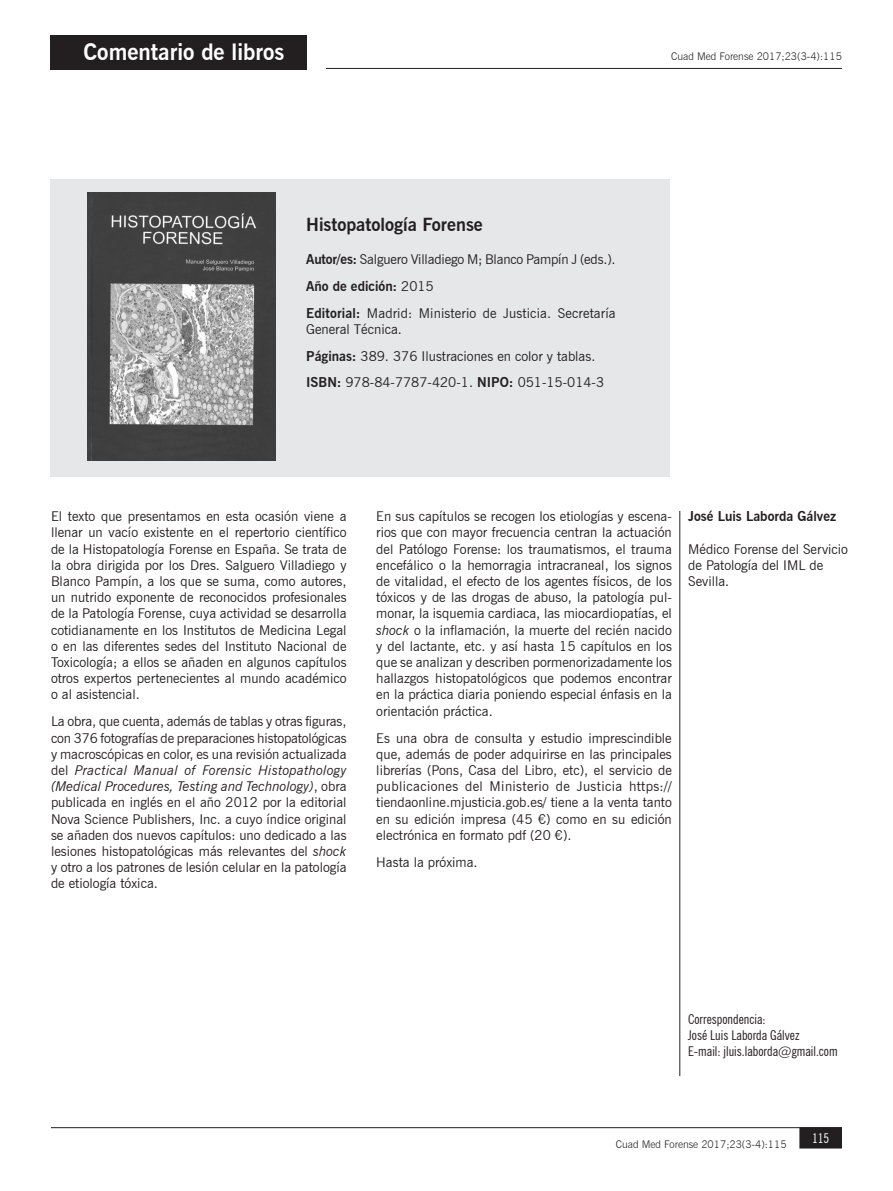
<style>
.page{position:relative;width:893px;height:1191px;background:#fff}
.page>*{position:absolute;margin:0;border:0;box-sizing:border-box;transform-origin:0 0}
.t1{font:700 22.5px "News Gothic BT";color:#fff}
.Subtítulo_1{font:700 18px "News Gothic BT";color:#231f20}
.C__de_texto{font:13.5px/16.2px "News Gothic BT";color:#231f20;text-align:justify}
.correspondencia{font:condensed 13.5px "News Gothic BT";color:#231f20}
.Credit_autor{font:13.5px/16.2px "News Gothic BT";color:#231f20}
.autores{font:700 13.5px "News Gothic BT";color:#231f20}
.C__de_texto-2{font:700 13.5px "News Gothic BT";color:#231f20}
.t2{font:condensed 13.5px "News Gothic BT";color:#fff}
.t3{font:300 10.5px "News Gothic BT";color:#231f20}
.s1{font-weight:700}
.s2{font-weight:400}
.s3{font-style:italic}
</style>
<div class="page">
<hr style="left:51px;top:68px;width:791px;height:1px;background:#231f20">
<div style="left:800px;top:1128px;width:41px;height:19px;background:#231f20"></div>
<div style="left:799px;top:1127px;width:43px;height:21px;border:2px solid #231f20"></div>
<hr style="left:51px;top:1127px;width:791px;height:1px;background:#231f20">
<div style="left:50px;top:179px;width:620px;height:298px;background:#e6e7e9"></div>
<svg style="left:269px;top:35px;width:14px;height:1px"></svg>
<hr style="left:679px;top:511px;width:1px;height:565px;background:#231f20">
<img style="left:88px;top:192px;width:187px;height:268px">
<div style="left:51px;top:36px;width:270px;height:34px;background:#231f20"></div>
<div style="left:307px;top:30px;width:19px;height:50px;background:#fff"></div>
<p class="t1" style="left:83px;top:38px;width:203px">Comentario de libros</p>
<p class="t3" style="left:671px;top:50px;width:172px">Cuad Med Forense 2017;23(3-4):115</p>
<p class="t3" style="left:806px;top:51px;width:37px">Editorial</p>
<p class="Subtítulo_1" style="left:306px;top:213px;width:178px">Histopatología Forense</p>
<p class="C__de_texto" style="left:306px;top:251px;width:311px"><span class="s1">Autor/es:</span> Salguero Villadiego M; Blanco Pampín J (eds.).</p>
<p class="C__de_texto-2" style="left:306px;top:278px;width:129px">Año de edición: <span class="s2">2015</span></p>
<p class="C__de_texto" style="left:306px;top:304px;width:311px"><span class="s1">Editorial:</span> Madrid: Ministerio de Justicia. Secretaría<br>General Técnica.</p>
<p class="C__de_texto" style="left:306px;top:348px;width:291px"><span class="s1">Páginas:</span> 389. 376 Ilustraciones en color y tablas.</p>
<p class="C__de_texto" style="left:306px;top:374px;width:299px"><span class="s1">ISBN:</span> 978-84-7787-420-1. <span class="s1">NIPO:</span> 051-15-014-3</p>
<p class="C__de_texto" style="left:51px;top:508px;width:297px">El texto que presentamos en esta ocasión viene a llenar un vacío existente en el repertorio científico de la Histopatología Forense en España. Se trata de la obra dirigida por los Dres. Salguero Villadiego y Blanco Pampín, a los que se suma, como autores, un nutrido exponente de reconocidos profesionales de la Patología Forense, cuya actividad se desarrolla cotidianamente en los Institutos de Medicina Legal o en las diferentes sedes del Instituto Nacional de Toxicología; a ellos se añaden en algunos capítulos otros expertos pertenecientes al mundo académico o al asistencial.</p>
<p class="C__de_texto" style="left:51px;top:713px;width:297px">La obra, que cuenta, además de tablas y otras figuras, con 376 fotografías de preparaciones histopatológicas y macroscópicas en color, es una revisión actualizada del <span class="s3">Practical Manual of Forensic Histopathology (Medical Procedures, Testing and Technology)</span>, obra publicada en inglés en el año 2012 por la editorial Nova Science Publishers, Inc. a cuyo índice original se añaden dos nuevos capítulos: uno dedicado a las lesiones histopatológicas más relevantes del <span class="s3">shock </span>y otro a los patrones de lesión celular en la patología de etiología tóxica.</p>
<p class="C__de_texto" style="left:376px;top:508px;width:297px">En sus capítulos se recogen los etiologías y escena&shy;rios que con mayor frecuencia centran la actuación del Patólogo Forense: los traumatismos, el trauma encefálico o la hemorragia intracraneal, los signos de vitalidad, el efecto de los agentes físicos, de los tóxicos y de las drogas de abuso, la patología pul&shy;monar, la isquemia cardiaca, las miocardiopatías, el <span class="s3">shock</span> o la inflamación, la muerte del recién nacido y del lactante, etc. y así hasta 15 capítulos en los que se analizan y describen pormenorizadamente los hallazgos histopatológicos que podemos encontrar en la práctica diaria poniendo especial énfasis en la orientación práctica.</p>
<p class="C__de_texto" style="left:376px;top:729px;width:297px">Es una obra de consulta y estudio imprescindible que, además de poder adquirirse en las principales librerías (Pons, Casa del Libro, etc), el servicio de publicaciones del Ministerio de Justicia https:// tiendaonline.mjusticia.gob.es/ tiene a la venta tanto en su edición impresa (45 €) como en su edición electrónica en formato pdf (20 €).</p>
<p class="C__de_texto" style="left:376px;top:853px;width:103px">Hasta la próxima.</p>
<p class="autores" style="left:688px;top:508px;width:149px">José Luis Laborda Gálvez</p>
<p class="Credit_autor" style="left:688px;top:540px;width:161px">Médico Forense del Servicio de Patología del IML de<br>Sevilla.</p>
<p class="correspondencia" style="left:688px;top:1010px;width:79px">Correspondencia:</p>
<p class="correspondencia" style="left:688px;top:1027px;width:113px">José Luis Laborda Gálvez</p>
<p class="correspondencia" style="left:688px;top:1043px;width:151px">E-mail: jluis.laborda@gmail.com</p>
<p class="t3" style="left:616px;top:1138px;width:172px">Cuad Med Forense 2017;23(3-4):115</p>
<p class="t2" style="left:812px;top:1129px;width:19px">115</p>
</div>
